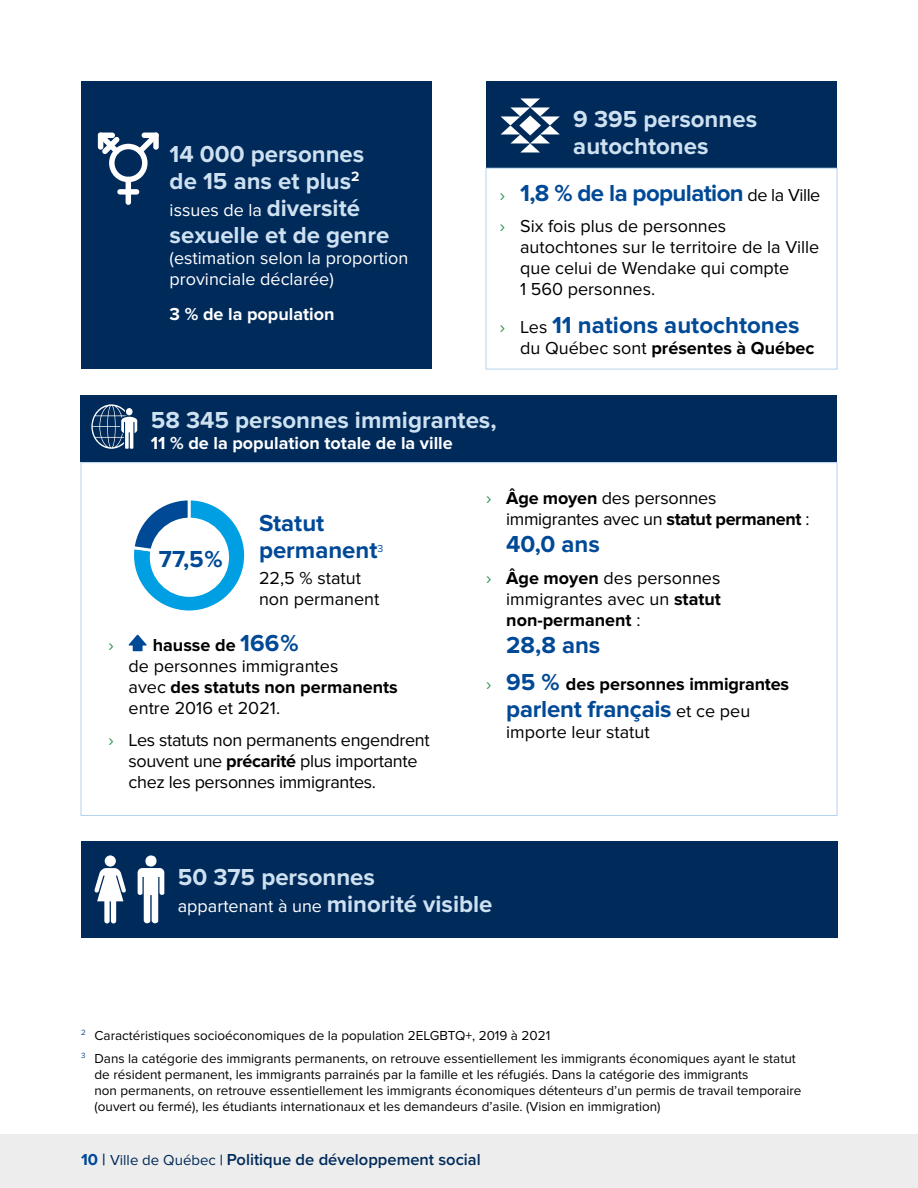
<style>
.page{position:relative;width:918px;height:1188px;background:#fff}
.page>*{position:absolute;margin:0;border:0;box-sizing:border-box;transform-origin:0 0}
.t1{font:700 24px/27px "Proxima Nova";color:#cee1f1}
.Données_illustrées_3{font:700 24px/27px "Proxima Nova";color:#004996}
.Données_illustrées_3-2{font:700 24px "Proxima Nova";letter-spacing:-.025em;color:#004996}
.t2{font:18px/21px "Proxima Nova";color:#000}
.t3{font:18px/21px "Proxima Nova";letter-spacing:-.02em;color:#000}
.t4{font:18px/21px "Proxima Nova";color:#fff}
.t5{font:700 18px "Proxima Nova";color:#000}
.t6{font:700 18px "Proxima Nova";color:#fff}
.t7{font:18px "Proxima Nova";color:#249146}
.t8{font:600 16.5px "Proxima Nova";color:#002a5a}
.Note{font:13.5px/16.2px "Proxima Nova";color:#000}
.t9{font:10.5px "Proxima Nova";color:#004996}
.s1{font-weight:700;font-size:24px;color:#cee1f1}
.s2{font-weight:400;font-size:18px;color:#249146}
.s3{font-weight:400;font-size:18px;color:#000}
.s4{color:#249146}
.s5{font-weight:400}
.s6{font-weight:700}
.s7{font-weight:700;font-size:24px;color:#004996}
.s8{font-weight:400;color:#249146}
.s9{font-size:24px;color:#004996}
.s10{font-weight:700;color:#004996}
.s11{font-weight:400;font-size:15px}
.s12{font-size:15px}
</style>
<div class="page">
<div style="left:0;top:1134px;width:918px;height:54px;background:#ededed"></div>
<div style="left:81px;top:81px;width:351px;height:287px;background:#002a5a"></div>
<svg style="left:129px;top:635px;width:18px;height:16px"></svg>
<div style="left:486px;top:81px;width:351px;height:86px;background:#002a5a"></div>
<div style="left:81px;top:841px;width:756px;height:97px;background:#002a5a"></div>
<div style="left:486px;top:168px;width:351px;height:201px;border:1px solid #b5d2ea"></div>
<div style="left:81px;top:395px;width:756px;height:67px;background:#002a5a"></div>
<svg style="left:91px;top:404px;width:46px;height:45px"></svg>
<div style="left:126px;top:408px;width:7px;height:7px;background:#fff;border-radius:50%"></div>
<svg style="left:134px;top:500px;width:111px;height:111px"></svg>
<div style="left:150px;top:518px;width:79px;height:79px;background:#fff;border-radius:50%"></div>
<svg style="left:501px;top:98px;width:59px;height:54px"></svg>
<div style="left:105px;top:855px;width:11px;height:12px;background:#fff;border-radius:50%"></div>
<svg style="left:94px;top:868px;width:32px;height:55px"></svg>
<svg style="left:138px;top:855px;width:26px;height:69px"></svg>
<div style="left:126px;top:177px;width:5px;height:28px;background:#fff;border-radius:3px"></div>
<div style="left:117px;top:189px;width:22px;height:6px;background:#fff;border-radius:3px"></div>
<svg style="left:98px;top:132px;width:61px;height:50px"></svg>
<p class="t1" style="left:170px;top:141px;width:196px">14 000 personnes de 15 ans et plus<sup>2</sup></p>
<p class="t4" style="left:170px;top:200px;width:192px">issues de la <span class="s1">diversité</span></p>
<p class="t1" style="left:170px;top:222px;width:221px">sexuelle et de genre</p>
<p class="t4" style="left:170px;top:248px;width:240px">(estimation selon la proportion provinciale déclarée)</p>
<p class="t6" style="left:170px;top:303px;width:166px">3 % de la population</p>
<p class="t1" style="left:573px;top:106px;width:185px">9 395 personnes autochtones</p>
<p class="Données_illustrées_3-2" style="left:500px;top:179px;width:322px"><span class="s2">›</span> 1,8 % de la population <span class="s3">de la Ville</span></p>
<p class="t2" style="left:520px;top:216px;width:301px;text-indent:-20px"><span class="s4">›</span> Six fois plus de personnes autochtones sur le territoire de la Ville que celui de Wendake qui compte<br>1 560 personnes.</p>
<p class="Données_illustrées_3" style="left:500px;top:312px;width:301px"><span class="s2">›</span> <span class="s3">Les</span> 11 nations autochtones</p>
<p class="t5" style="left:520px;top:337px;width:296px"><span class="s5">du Québec sont</span> présentes à Québec</p>
<p class="t1" style="left:151px;top:407px;width:347px">58 345 personnes immigrantes,</p>
<p class="t6" style="left:151px;top:432px;width:304px">11 % de la population totale de la ville</p>
<p class="Données_illustrées_3" style="left:159px;top:546px;width:65px">77,5 %</p>
<p class="Données_illustrées_3" style="left:259px;top:510px;width:120px">Statut permanent</p>
<p class="t9" style="left:378px;top:543px;width:7px">3</p>
<p class="t2" style="left:259px;top:568px;width:122px">22,5 % statut non permanent</p>
<p class="t7" style="left:108px;top:635px;width:7px">›</p>
<p class="t2" style="left:129px;top:635px;width:271px;text-indent:24px"><span class="s6">hausse de</span> <span class="s7">166 %<br></span>de personnes immigrantes<br>avec <span class="s6">des statuts non permanents </span>entre 2016 et 2021.</p>
<p class="t3" style="left:129px;top:729px;width:303px;text-indent:-20px"><span class="s4">›</span> Les statuts non permanents engendrent souvent une <span class="s6">précarité</span> plus importante chez les personnes immigrantes.</p>
<p class="t3" style="left:506px;top:488px;width:305px;text-indent:-20px"><span class="s4">›</span> <span class="s6">Âge moyen</span> des personnes immigrantes avec un <span class="s6">statut permanent</span> :</p>
<p class="Données_illustrées_3" style="left:506px;top:531px;width:95px">40,0 ans</p>
<p class="t2" style="left:506px;top:567px;width:216px;text-align:justify;text-indent:-20px"><span class="s4">›</span> <span class="s6">Âge moyen</span> des personnes immigrantes avec un <span class="s6">statut non‑permanent</span> :</p>
<p class="Données_illustrées_3" style="left:506px;top:632px;width:96px">28,8 ans</p>
<p class="t5" style="left:486px;top:673px;width:305px"><span class="s8">›</span> <span class="s9">95 %</span> des personnes immigrantes</p>
<p class="Données_illustrées_3" style="left:506px;top:696px;width:246px">parlent français <span class="s3">et ce peu</span></p>
<p class="t2" style="left:506px;top:722px;width:145px">importe leur statut</p>
<p class="t1" style="left:178px;top:864px;width:199px">50 375 personnes</p>
<p class="t4" style="left:178px;top:896px;width:316px">appartenant à une <span class="s1">minorité visible</span></p>
<p class="Note" style="left:81px;top:1028px;width:471px"><sup>2</sup> Caractéristiques socioéconomiques de la population 2ELGBTQ+, 2019 à 2021</p>
<p class="Note" style="left:94px;top:1051px;width:709px;text-indent:-14px"><sup>3</sup> Dans la catégorie des immigrants permanents, on retrouve essentiellement les immigrants économiques ayant le statut de résident permanent, les immigrants parrainés par la famille et les réfugiés. Dans la catégorie des immigrants<br>non permanents, on retrouve essentiellement les immigrants économiques détenteurs d’un permis de travail temporaire (ouvert ou fermé), les étudiants internationaux et les demandeurs d’asile. (Vision en immigration)</p>
<p class="t8" style="left:81px;top:1147px;width:401px"><span class="s10">10</span> | <span class="s11">Ville de Québec</span> <span class="s12">|</span> Politique de développement social</p>
</div>
